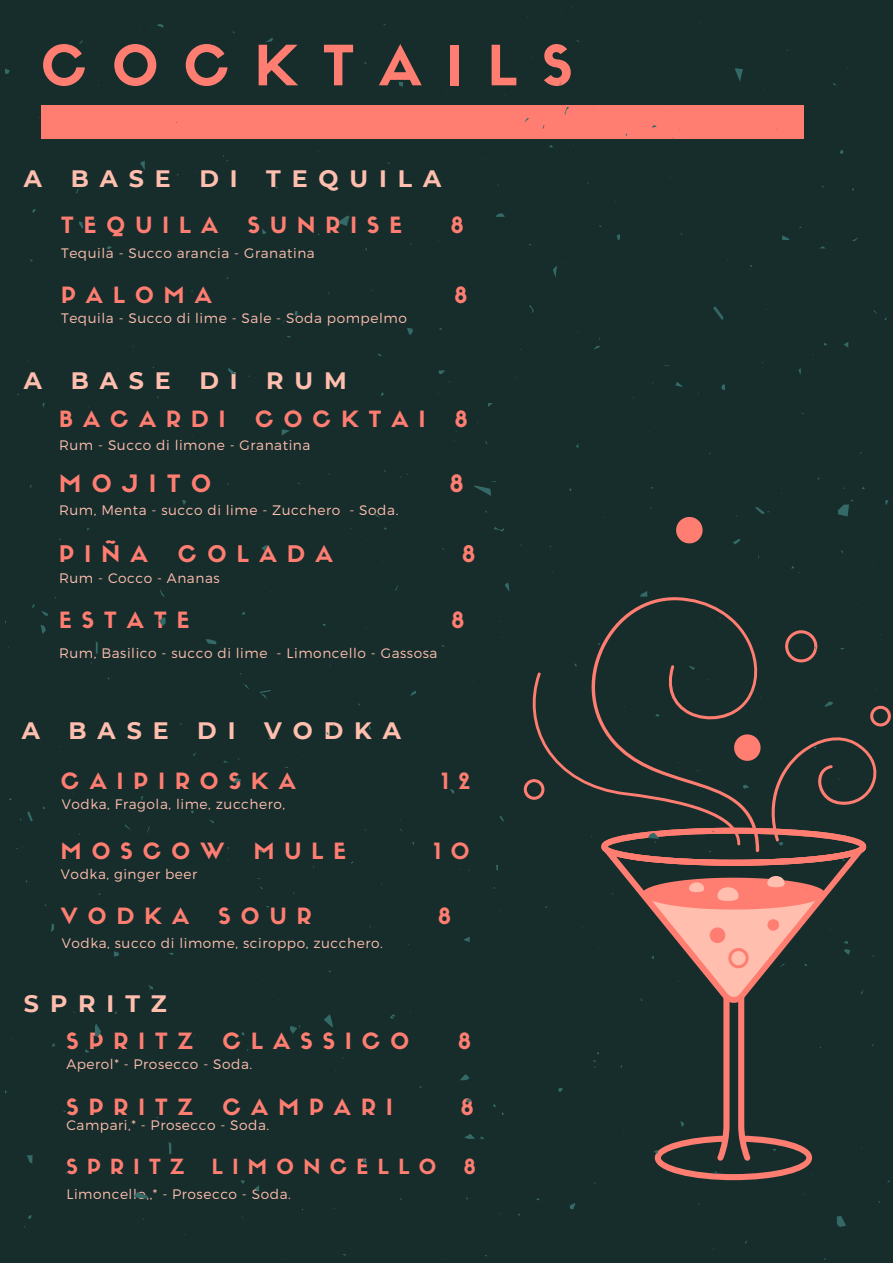
<style>
.page{position:relative;width:893px;height:1264px;background:#fff}
.page>*{position:absolute;margin:0;border:0;box-sizing:border-box;transform-origin:0 0}
.t1{font:54.45px "Sifonn Basic";letter-spacing:.46em;color:#ff7e71}
.t2{font:700 23.7px "Montserrat";letter-spacing:.46em;color:#ffbeae}
.t3{font:23.55px "Sifonn Basic";letter-spacing:.46em;color:#ff7e71}
.t4{font:22.5px "Sifonn Basic";letter-spacing:.46em;color:#ff7e71}
.t5{font:22.05px "Sifonn Basic";letter-spacing:.46em;color:#ff7e71}
.t6{font:20.55px "Sifonn Basic";letter-spacing:.46em;color:#ff7e71}
.t7{font:300 13.8px "Montserrat";letter-spacing:.04em;color:#ffbeae}
</style>
<div class="page">
<div style="left:0;top:0;width:892px;height:1262px;background:#162d2c"></div>
<svg style="left:870px;top:705px;width:20px;height:21px"></svg>
<svg style="left:676px;top:517px;width:26px;height:26px"></svg>
<div style="left:41px;top:106px;width:762px;height:32px;background:#ff7e71"></div>
<svg style="left:140px;top:160px;width:5px;height:10px"></svg>
<svg style="left:125px;top:824px;width:6px;height:6px"></svg>
<svg style="left:159px;top:617px;width:7px;height:9px"></svg>
<svg style="left:5px;top:68px;width:5px;height:6px"></svg>
<svg style="left:51px;top:924px;width:3px;height:8px"></svg>
<svg style="left:255px;top:1185px;width:4px;height:5px"></svg>
<svg style="left:494px;top:527px;width:10px;height:4px"></svg>
<svg style="left:168px;top:1142px;width:3px;height:12px"></svg>
<svg style="left:27px;top:1155px;width:6px;height:8px"></svg>
<svg style="left:133px;top:1192px;width:15px;height:7px"></svg>
<svg style="left:182px;top:500px;width:4px;height:5px"></svg>
<svg style="left:885px;top:500px;width:3px;height:5px"></svg>
<svg style="left:675px;top:382px;width:7px;height:5px"></svg>
<svg style="left:79px;top:221px;width:4px;height:7px"></svg>
<svg style="left:40px;top:625px;width:6px;height:9px"></svg>
<svg style="left:324px;top:1014px;width:9px;height:13px"></svg>
<svg style="left:569px;top:1203px;width:6px;height:6px"></svg>
<svg style="left:294px;top:311px;width:3px;height:5px"></svg>
<svg style="left:96px;top:641px;width:2px;height:12px"></svg>
<svg style="left:735px;top:68px;width:8px;height:13px"></svg>
<svg style="left:553px;top:266px;width:4px;height:11px"></svg>
<svg style="left:157px;top:24px;width:6px;height:4px"></svg>
<svg style="left:259px;top:690px;width:12px;height:8px"></svg>
<svg style="left:233px;top:778px;width:8px;height:5px"></svg>
<svg style="left:27px;top:811px;width:6px;height:10px"></svg>
<svg style="left:505px;top:582px;width:4px;height:9px"></svg>
<svg style="left:362px;top:1158px;width:5px;height:5px"></svg>
<svg style="left:836px;top:1216px;width:9px;height:10px"></svg>
<svg style="left:474px;top:481px;width:22px;height:15px"></svg>
<svg style="left:680px;top:1121px;width:4px;height:5px"></svg>
<svg style="left:496px;top:208px;width:15px;height:9px"></svg>
<svg style="left:488px;top:403px;width:5px;height:4px"></svg>
<svg style="left:114px;top:951px;width:5px;height:5px"></svg>
<svg style="left:450px;top:789px;width:4px;height:4px"></svg>
<svg style="left:464px;top:1134px;width:20px;height:5px"></svg>
<svg style="left:438px;top:370px;width:7px;height:4px"></svg>
<svg style="left:654px;top:1136px;width:158px;height:44px"></svg>
<svg style="left:148px;top:985px;width:5px;height:4px"></svg>
<svg style="left:772px;top:1148px;width:4px;height:3px"></svg>
<svg style="left:281px;top:429px;width:9px;height:6px"></svg>
<svg style="left:844px;top:342px;width:4px;height:5px"></svg>
<svg style="left:407px;top:328px;width:6px;height:7px"></svg>
<svg style="left:160px;top:589px;width:5px;height:8px"></svg>
<svg style="left:262px;top:228px;width:4px;height:6px"></svg>
<svg style="left:558px;top:1087px;width:4px;height:5px"></svg>
<svg style="left:617px;top:234px;width:3px;height:6px"></svg>
<svg style="left:529px;top:305px;width:4px;height:8px"></svg>
<svg style="left:755px;top:507px;width:14px;height:7px"></svg>
<svg style="left:713px;top:306px;width:10px;height:14px"></svg>
<svg style="left:782px;top:227px;width:20px;height:13px"></svg>
<svg style="left:460px;top:1074px;width:9px;height:6px"></svg>
<svg style="left:594px;top:346px;width:6px;height:4px"></svg>
<svg style="left:399px;top:82px;width:4px;height:5px"></svg>
<svg style="left:390px;top:1014px;width:5px;height:4px"></svg>
<svg style="left:737px;top:1002px;width:20px;height:158px"></svg>
<svg style="left:339px;top:215px;width:10px;height:11px"></svg>
<svg style="left:411px;top:691px;width:5px;height:4px"></svg>
<svg style="left:107px;top:246px;width:5px;height:3px"></svg>
<svg style="left:261px;top:545px;width:6px;height:6px"></svg>
<svg style="left:733px;top:539px;width:7px;height:5px"></svg>
<svg style="left:495px;top:672px;width:79px;height:150px"></svg>
<svg style="left:41px;top:611px;width:7px;height:5px"></svg>
<svg style="left:228px;top:368px;width:8px;height:6px"></svg>
<svg style="left:717px;top:1002px;width:12px;height:158px"></svg>
<svg style="left:205px;top:639px;width:11px;height:5px"></svg>
<svg style="left:838px;top:499px;width:15px;height:17px"></svg>
<svg style="left:290px;top:1025px;width:10px;height:8px"></svg>
<svg style="left:266px;top:38px;width:7px;height:4px"></svg>
<svg style="left:574px;top:591px;width:292px;height:411px"></svg>
<svg style="left:734px;top:732px;width:143px;height:113px"></svg>
<svg style="left:709px;top:605px;width:12px;height:14px"></svg>
<svg style="left:463px;top:937px;width:7px;height:5px"></svg>
<svg style="left:92px;top:1024px;width:9px;height:12px"></svg>
<svg style="left:564px;top:104px;width:5px;height:11px"></svg>
<svg style="left:840px;top:150px;width:3px;height:4px"></svg>
<svg style="left:721px;top:384px;width:4px;height:6px"></svg>
<h1 class="t1" style="left:41px;top:44px;width:533px">COCKTAILS</h1>
<h2 class="t2" style="left:24px;top:164px;width:419px">A BASE DI TEQUILA</h2>
<h3 class="t5" style="left:61px;top:217px;width:158px">TEQUILA</h3>
<h3 class="t5" style="left:248px;top:217px;width:156px">SUNRISE</h3>
<h3 class="t5" style="left:451px;top:217px;width:14px">8</h3>
<p class="t7" style="left:61px;top:244px;width:255px">Tequila - Succo arancia - Granatina</p>
<h3 class="t5" style="left:61px;top:287px;width:152px">PALOMA</h3>
<h3 class="t5" style="left:454px;top:287px;width:14px">8</h3>
<p class="t7" style="left:61px;top:309px;width:347px">Tequila - Succo di lime - Sale - Soda pompelmo</p>
<h2 class="t2" style="left:24px;top:366px;width:324px">A BASE DI RUM</h2>
<h3 class="t5" style="left:59px;top:410px;width:168px">BACARDI</h3>
<h3 class="t5" style="left:255px;top:410px;width:172px">COCKTAI</h3>
<h3 class="t5" style="left:455px;top:410px;width:14px">8</h3>
<p class="t7" style="left:59px;top:436px;width:253px">Rum - Succo di limone - Granatina</p>
<h3 class="t3" style="left:59px;top:474px;width:154px">MOJITO</h3>
<h3 class="t3" style="left:450px;top:474px;width:15px">8</h3>
<p class="t7" style="left:59px;top:501px;width:341px">Rum, Menta - succo di lime - Zucchero - Soda.</p>
<h3 class="t4" style="left:59px;top:544px;width:90px">PIÑA</h3>
<h3 class="t4" style="left:178px;top:544px;width:156px">COLADA</h3>
<h3 class="t4" style="left:462px;top:544px;width:15px">8</h3>
<p class="t7" style="left:59px;top:569px;width:162px">Rum - Cocco - Ananas</p>
<h3 class="t5" style="left:59px;top:611px;width:132px">ESTATE</h3>
<h3 class="t5" style="left:451px;top:611px;width:14px">8</h3>
<p class="t7" style="left:59px;top:644px;width:380px">Rum, Basilico - succo di lime - Limoncello - Gassosa</p>
<h2 class="t2" style="left:22px;top:715px;width:380px">A BASE DI VODKA</h2>
<h3 class="t5" style="left:61px;top:773px;width:236px">CAIPIROSKA</h3>
<h3 class="t5" style="left:441px;top:773px;width:30px">1 2</h3>
<p class="t7" style="left:62px;top:795px;width:225px">Vodka, Fragola, lime, zucchero,</p>
<h3 class="t5" style="left:61px;top:842px;width:165px">MOSCOW</h3>
<h3 class="t5" style="left:254px;top:842px;width:94px">MULE</h3>
<h3 class="t5" style="left:434px;top:842px;width:37px">1 0</h3>
<p class="t7" style="left:61px;top:865px;width:138px">Vodka, ginger beer</p>
<h3 class="t5" style="left:61px;top:907px;width:130px">VODKA</h3>
<h3 class="t5" style="left:219px;top:907px;width:95px">SOUR</h3>
<h3 class="t5" style="left:438px;top:907px;width:14px">8</h3>
<p class="t7" style="left:62px;top:934px;width:322px">Vodka, succo di limome, sciroppo, zucchero.</p>
<h2 class="t2" style="left:24px;top:989px;width:144px">SPRITZ</h2>
<h3 class="t5" style="left:66px;top:1032px;width:128px">SPRITZ</h3>
<h3 class="t5" style="left:222px;top:1032px;width:188px">CLASSICO</h3>
<h3 class="t5" style="left:458px;top:1032px;width:14px">8</h3>
<p class="t7" style="left:66px;top:1055px;width:187px">Aperol* - Prosecco - Soda.</p>
<h3 class="t5" style="left:66px;top:1097px;width:128px">SPRITZ</h3>
<h3 class="t5" style="left:222px;top:1097px;width:172px">CAMPARI</h3>
<h3 class="t5" style="left:461px;top:1097px;width:14px">8</h3>
<p class="t7" style="left:66px;top:1115px;width:204px">Campari,* - Prosecco - Soda.</p>
<h3 class="t6" style="left:66px;top:1158px;width:119px">SPRITZ</h3>
<h3 class="t6" style="left:212px;top:1158px;width:226px">LIMONCELLO</h3>
<h3 class="t6" style="left:464px;top:1158px;width:13px">8</h3>
<p class="t7" style="left:66px;top:1185px;width:226px">Limoncello,,* - Prosecco - Soda.</p>
</div>
